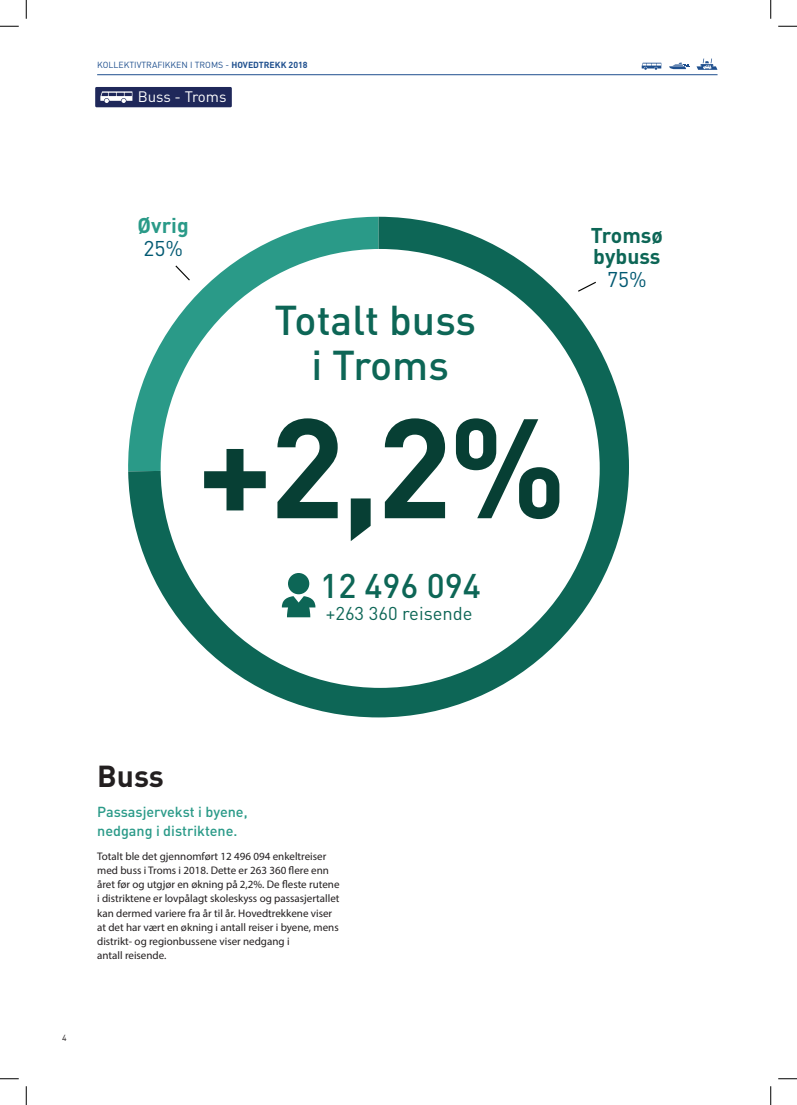
<style>
.page{position:relative;width:797px;height:1105px;background:#fff}
.page>*{position:absolute;margin:0;border:0;box-sizing:border-box;transform-origin:0 0}
.t1{font:700 139px "DIN";color:#073f34}
.t2{font:500 41.12px/45.8px "DIN";color:#0d6656;text-align:center}
.t3{font:500 33.88px "DIN";color:#0d6656}
.t4{font:700 30px "DIN";color:#231f20}
.t5{font:700 21.12px/21.1px "DIN";color:#0d6656}
.t6{font:21.12px "DIN";color:#005871}
.t7{font:700 21.12px "DIN";color:#2a9a88}
.t8{font:18.38px "DIN";color:#0d6656}
.t9{font:15px "DIN";color:#fff}
.t10{font:500 14.38px/18.8px "DIN";color:#2a9a88}
.t11{font:11px/14.2px "Myriad Pro";color:#231f20}
.t12{font:8.75px "DIN";color:#1e4f8e}
.t13{font:8.75px "DIN";color:#231f20}
.s1{font-weight:700}
</style>
<div class="page">
<svg style="left:128px;top:217px;width:501px;height:500px"></svg>
<div style="left:161px;top:249px;width:438px;height:439px;background:#fff;border-radius:50%"></div>
<svg style="left:576px;top:281px;width:21px;height:12px"></svg>
<svg style="left:174px;top:264px;width:17px;height:18px"></svg>
<svg style="left:282px;top:596px;width:33px;height:21px"></svg>
<div style="left:288px;top:573px;width:21px;height:21px;background:#0d6656;border-radius:50%"></div>
<svg style="left:641px;top:63px;width:20px;height:7px"></svg>
<svg style="left:669px;top:63px;width:21px;height:6px"></svg>
<svg style="left:696px;top:58px;width:21px;height:12px"></svg>
<hr style="left:97px;top:74px;width:620px;height:1px;background:#1e4f8e">
<div style="left:95px;top:87px;width:137px;height:20px;background:#1f285a"></div>
<svg style="left:100px;top:91px;width:32px;height:12px"></svg>
<svg style="left:0;top:25px;width:19px;height:2px"></svg>
<svg style="left:778px;top:25px;width:19px;height:2px"></svg>
<svg style="left:0;top:1078px;width:19px;height:1px"></svg>
<svg style="left:778px;top:1078px;width:19px;height:1px"></svg>
<svg style="left:25px;top:0;width:2px;height:19px"></svg>
<svg style="left:25px;top:1086px;width:2px;height:19px"></svg>
<svg style="left:770px;top:0;width:1px;height:19px"></svg>
<svg style="left:770px;top:1086px;width:1px;height:19px"></svg>
<p class="t12" style="left:97px;top:60px;width:212px">KOLLEKTIVTRAFIKKEN I TROMS - <span class="s1">HOVEDTREKK 2018</span></p>
<h3 class="t9" style="left:138px;top:87px;width:90px">Buss - Troms</h3>
<h3 class="t7" style="left:137px;top:212px;width:53px">Øvrig</h3>
<h3 class="t6" style="left:143px;top:235px;width:41px">25%</h3>
<h2 class="t2" style="left:274px;top:295px;width:203px">Totalt buss i Troms</h2>
<h1 class="t1" style="left:197px;top:377px;width:371px">+2,2%</h1>
<h3 class="t3" style="left:320px;top:564px;width:162px">12 496 094</h3>
<h3 class="t8" style="left:326px;top:602px;width:148px">+263 360 reisende</h3>
<h3 class="t5" style="left:590px;top:224px;width:74px">Tromsø bybuss</h3>
<h3 class="t6" style="left:607px;top:267px;width:41px">75%</h3>
<p class="t13" style="left:62px;top:1032px;width:6px">4</p>
<h3 class="t4" style="left:97px;top:756px;width:68px">Buss</h3>
<h3 class="t10" style="left:97px;top:802px;width:152px">Passasjervekst i byene, nedgang i distriktene.</h3>
<p class="t11" style="left:97px;top:849px;width:244px">Totalt ble det gjennomført 12 496 094 enkeltreiser med buss i Troms i 2018. Dette er 263 360 flere enn året før og utgjør en økning på 2,2%. De fleste rutene i distriktene er lovpålagt skoleskyss og passasjertallet kan dermed variere fra år til år. Hovedtrekkene viser at det har vært en økning i antall reiser i byene, mens distrikt- og regionbussene viser nedgang i<br>antall reisende.</p>
</div>
